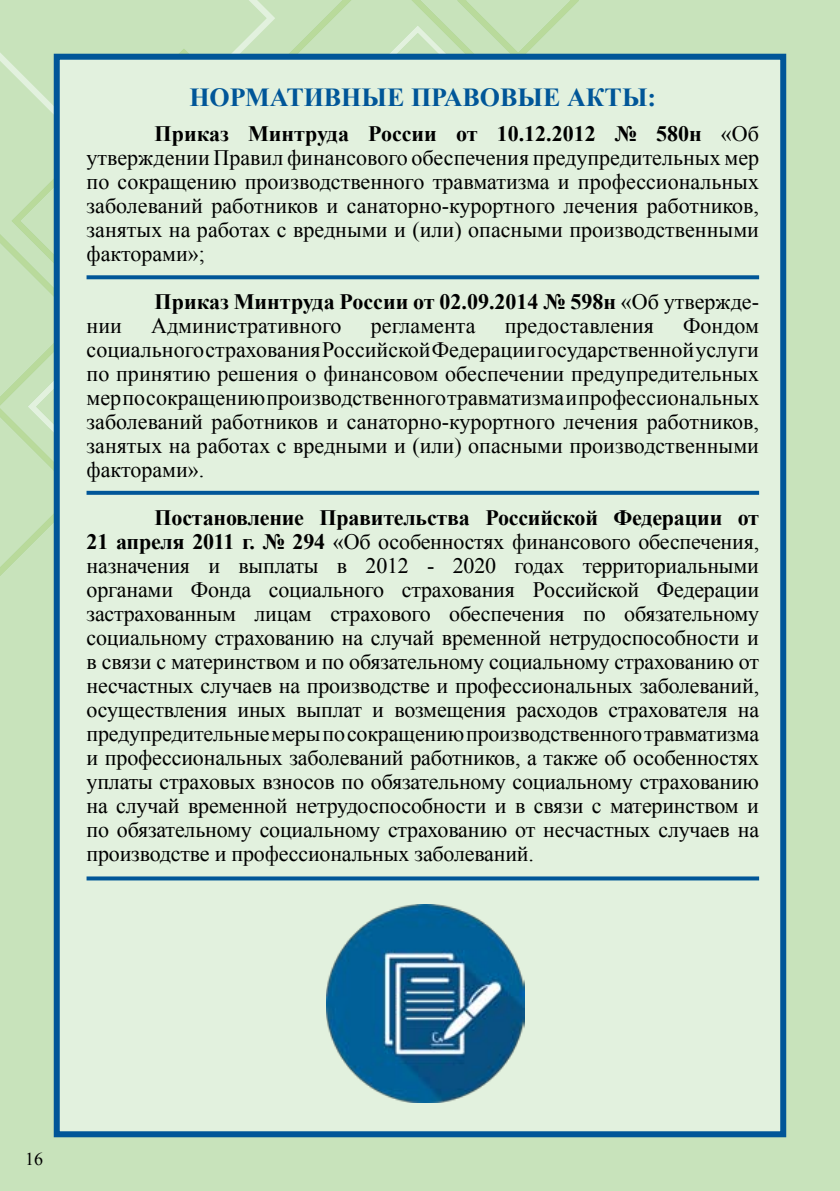
<style>
.page{position:relative;width:840px;height:1191px;background:#fff}
.page>*{position:absolute;margin:0;border:0;box-sizing:border-box;transform-origin:0 0}
.t1{font:700 26px "Times New Roman";color:#005698}
.t2{font:22px/24px "Times New Roman";color:#000;text-align:justify}
.t3{font:700 22px "Times New Roman";color:#000}
.t4{font:18px "Times New Roman";color:#000}
.s1{font-weight:700}
.s2{font-weight:400}
</style>
<div class="page">
<div style="left:0;top:0;width:839px;height:1191px;background:#c8e3bb"></div>
<div style="left:0;top:0;width:259px;height:181px;background:#c8e3bb"></div>
<svg style="left:259px;top:0;width:103px;height:54px;background:#c7e2b9"></svg>
<svg style="left:7px;top:45px;width:353px;height:183px;background:#c5e1ba"></svg>
<svg style="left:362px;top:0;width:221px;height:54px;background:#c5e1b7"></svg>
<svg style="left:0;top:228px;width:54px;height:355px;background:#c6e2b7"></svg>
<div style="left:54px;top:54px;width:731px;height:1083px;background:#e2f1de;border:6px solid #005698"></div>
<img style="left:326px;top:904px;width:198px;height:198px">
<svg style="left:86px;top:275px;width:672px;height:4px;background:#10619d"></svg>
<svg style="left:86px;top:491px;width:672px;height:4px;background:#0a5c9b"></svg>
<svg style="left:86px;top:876px;width:672px;height:4px;background:#1a68a0"></svg>
<p class="t1" style="left:189px;top:79px;width:20px">НОРМАТИВН</p>
<p class="t1" style="left:361px;top:79px;width:88px">ЫЕ ПРАВОВ</p>
<p class="t1" style="left:517px;top:79px;width:69px">ЫЕ АКТ</p>
<p class="t1" style="left:621px;top:79px;width:36px">Ы:</p>
<p class="t2" style="left:86px;top:121px;width:673px;text-indent:68px"><span class="s1">Приказ Минтруда России от 10.12.2012 № 580н</span> «Об утверждении Правил финансового обеспечения предупредительных мер по сокращению производственного травматизма и профессиональных заболеваний работников и санаторно-курортного лечения работников, занятых на работах с вредными и (или) опасными производственными факторами»;</p>
<p class="t3" style="left:154px;top:286px;width:605px">Приказ Минтруда России от 02.09.2014 № 598н <span class="s2">«Об утвержде-</span></p>
<p class="t2" style="left:86px;top:313px;width:37px">нии</p>
<p class="t2" style="left:151px;top:313px;width:192px">Административного</p>
<p class="t2" style="left:370px;top:313px;width:106px">регламента</p>
<p class="t2" style="left:504px;top:313px;width:150px">предоставления</p>
<p class="t2" style="left:86px;top:313px;width:674px;text-indent:596px">Фондом социального страхования Российской Федерации государственной услуги по принятию решения о финансовом обеспечении предупредительных мер по сокращению производственного травматизма и профессиональных заболеваний работников и санаторно-курортного лечения работников, занятых на работах с вредными и (или) опасными производственными факторами».</p>
<p class="t2" style="left:86px;top:505px;width:673px;text-indent:68px"><span class="s1">Постановление Правительства Российской Федерации от 21 апреля 2011 г. № 294</span> «Об особенностях финансового обеспечения, назначения и выплаты в 2012 - 2020 годах территориальными органами Фонда социального страхования Российской Федерации застрахованным лицам страхового обеспечения по обязательному социальному страхованию на случай временной нетрудоспособности и в связи с материнством и по обязательному социальному страхованию от несчастных случаев на производстве и профессиональных заболеваний, осуществления иных выплат и возмещения расходов страхователя на предупредительные меры по сокращению производственного травматизма и профессиональных заболеваний работников, а также об особенностях уплаты страховых взносов по обязательному социальному страхованию на случай временной нетрудоспособности и в связи с материнством и по обязательному социальному страхованию от несчастных случаев на производстве и профессиональных заболеваний.</p>
<p class="t4" style="left:25px;top:1147px;width:19px">16</p>
</div>
